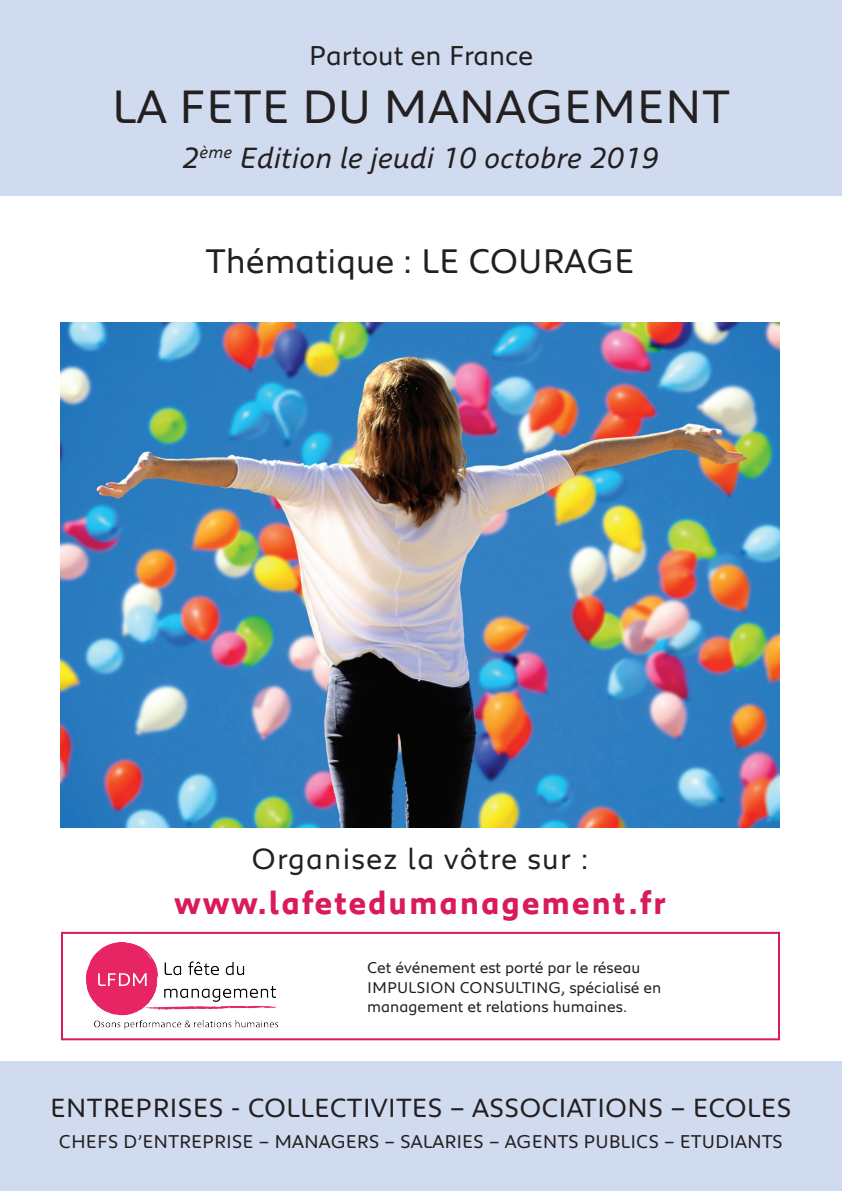
<style>
.page{position:relative;width:842px;height:1191px;background:#fff}
.page>*{position:absolute;margin:0;border:0;box-sizing:border-box;transform-origin:0 0}
.t1{font:48px "Peugeot";color:#242021}
.t2{font:35px "Peugeot";color:#231f20}
.t3{font:700 33px "Peugeot";letter-spacing:.05em;color:#d91a5b}
.t4{font:italic 30px "Peugeot";color:#231f20}
.t5{font:30px "Peugeot";letter-spacing:.04em;color:#231f20}
.t6{font:28px "Peugeot";color:#231f20}
.t7{font:27px "Peugeot";color:#231f20}
.t8{font:19px "Peugeot";color:#231f20}
.t9{font:16px/19.2px "Peugeot";color:#231f20}
</style>
<div class="page">
<div style="left:61px;top:932px;width:719px;height:108px;border:2px solid #d91a5b"></div>
<img style="left:61px;top:322px;width:718px;height:505px">
<div style="left:0;top:0;width:842px;height:196px;background:#d1dbef"></div>
<div style="left:0;top:1061px;width:842px;height:130px;background:#d1dbef"></div>
<img style="left:86px;top:942px;width:192px;height:87px">
<h3 class="t6" style="left:309px;top:36px;width:226px">Partout en France</h3>
<h1 class="t1" style="left:112px;top:73px;width:620px">LA FETE DU MANAGEMENT</h1>
<h3 class="t4" style="left:183px;top:137px;width:478px">2<sup>ème</sup> Edition le jeudi 10 octobre 2019</h3>
<h2 class="t2" style="left:205px;top:237px;width:431px">Thématique : LE COURAGE</h2>
<h3 class="t5" style="left:251px;top:838px;width:339px">Organisez la vôtre sur :</h3>
<h3 class="t3" style="left:174px;top:880px;width:493px">www.lafetedumanagement.fr</h3>
<p class="t9" style="left:367px;top:957px;width:296px">Cet événement est porté par le réseau<br>IMPULSION CONSULTING, spécialisé en management et relations humaines.</p>
<h3 class="t7" style="left:50px;top:1089px;width:743px">ENTREPRISES - COLLECTIVITES – ASSOCIATIONS – ECOLES</h3>
<p class="t8" style="left:59px;top:1128px;width:725px">CHEFS D’ENTREPRISE – MANAGERS – SALARIES – AGENTS PUBLICS – ETUDIANTS</p>
</div>
